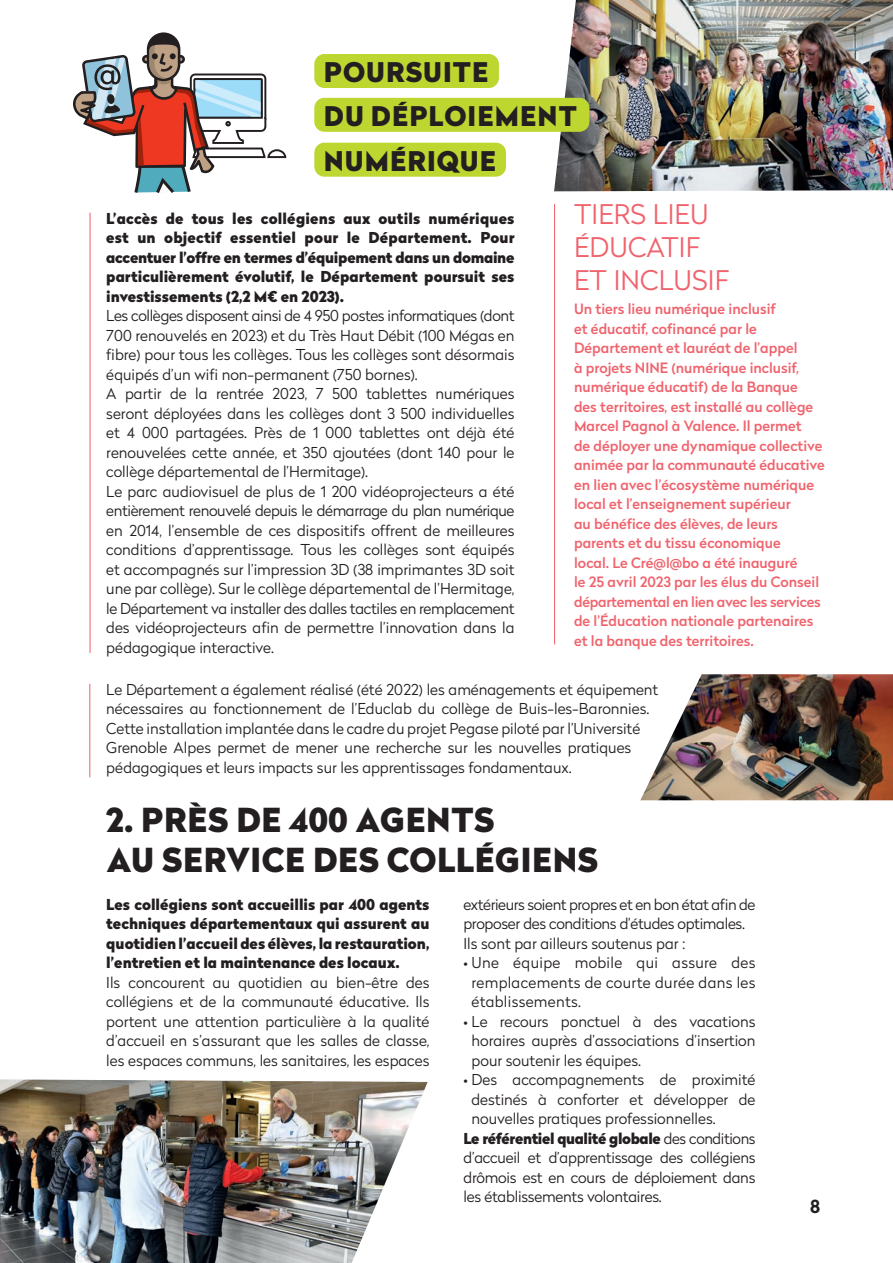
<style>
.page{position:relative;width:893px;height:1263px;background:#fff}
.page>*{position:absolute;margin:0;border:0;box-sizing:border-box;transform-origin:0 0}
.t1{font:900 33px/40.7px "Radikal";letter-spacing:.02em;color:#231f20}
.t2{font:900 27px/44.4px "Radikal";letter-spacing:.04em;color:#231f20}
.t3{font:300 27px/33px "Radikal";letter-spacing:.005em;color:#f0636d}
.t4{font:700 18px "Radikal";color:#231f20}
.t5{font:300 15px/19.5px "Radikal";color:#231f20;text-align:justify}
.t6{font:900 15px/19.5px "Radikal";color:#231f20;text-align:justify}
.t7{font:300 15px/19.5px "Radikal";letter-spacing:-.02em;color:#231f20}
.t8{font:900 15px "Radikal";letter-spacing:-.025em;color:#231f20}
.t9{font:500 14.25px/19.5px "Radikal";color:#f0636d}
.s1{font-weight:300}
</style>
<div class="page">
<svg style="left:73px;top:32px;width:214px;height:161px"></svg>
<hr style="left:554px;top:204px;width:1px;height:440px;background:#f0636d">
<hr style="left:90px;top:213px;width:1px;height:440px;background:#f0636d">
<img style="left:0;top:1079px;width:428px;height:184px">
<img style="left:640px;top:674px;width:253px;height:126px">
<hr style="left:89px;top:684px;width:1px;height:93px;background:#f0636d">
<img style="left:554px;top:0;width:339px;height:191px">
<div style="left:314px;top:54px;width:185px;height:34px;background:#bed630;border-radius:10px"></div>
<div style="left:314px;top:98px;width:275px;height:34px;background:#bed630;border-radius:10px"></div>
<div style="left:314px;top:143px;width:192px;height:34px;background:#bed630;border-radius:10px"></div>
<h2 class="t2" style="left:324px;top:50px;width:254px">POURSUITE<br>DU DÉPLOIEMENT<br>NUMÉRIQUE</h2>
<p class="t6" style="left:106px;top:208px;width:410px">L’accès de tous les collégiens aux outils numériques est un objectif essentiel pour le Département. Pour accentuer l’offre en termes d’équipement dans un domaine particulièrement évolutif, le Département poursuit ses investissements (2,2 M€ en 2023).</p>
<p class="t5" style="left:106px;top:306px;width:410px;text-align:left">Les collèges disposent ainsi de 4 950 postes informatiques (dont 700 renouvelés en 2023) et du Très Haut Débit (100 Mégas en fibre) pour tous les collèges. Tous les collèges sont désormais équipés d’un wifi non-permanent (750 bornes).<br>A partir de la rentrée 2023, 7 500 tablettes numériques seront déployées dans les collèges dont 3 500 individuelles et 4 000 partagées. Près de 1 000 tablettes ont déjà été renouvelées cette année, et 350 ajoutées (dont 140 pour le collège départemental de l’Hermitage).<br>Le parc audiovisuel de plus de 1 200 vidéoprojecteurs a été entièrement renouvelé depuis le démarrage du plan numérique en 2014, l’ensemble de ces dispositifs offrent de meilleures conditions d’apprentissage. Tous les collèges sont équipés et accompagnés sur l’impression 3D (38 imprimantes 3D soit une par collège). Sur le collège départemental de l’Hermitage, le Département va installer des dalles tactiles en remplacement des vidéoprojecteurs afin de permettre l’innovation dans la pédagogique interactive.</p>
<h2 class="t3" style="left:574px;top:197px;width:157px">TIERS LIEU<br>ÉDUCATIF<br>ET INCLUSIF</h2>
<p class="t9" style="left:574px;top:299px;width:252px">Un tiers lieu numérique inclusif<br>et éducatif, cofinancé par le Département et lauréat de l’appel<br>à projets NINE (numérique inclusif, numérique éducatif) de la Banque<br>des territoires, est installé au collège Marcel Pagnol à Valence. Il permet<br>de déployer une dynamique collective animée par la communauté éducative en lien avec l’écosystème numérique local et l’enseignement supérieur<br>au bénéfice des élèves, de leurs parents et du tissu économique<br>local. Le Cré@l@bo a été inauguré<br>le 25 avril 2023 par les élus du Conseil départemental en lien avec les services de l’Éducation nationale partenaires et la banque des territoires.</p>
<p class="t5" style="left:106px;top:679px;width:554px;text-align:left">Le Département a également réalisé (été 2022) les aménagements et équipement nécessaires au fonctionnement de l’Educlab du collège de Buis-les-Baronnies.<br>Cette installation implantée dans le cadre du projet Pegase piloté par l’Université Grenoble Alpes permet de mener une recherche sur les nouvelles pratiques pédagogiques et leurs impacts sur les apprentissages fondamentaux.</p>
<h1 class="t1" style="left:106px;top:799px;width:493px">2. PRÈS DE 400 AGENTS<br>AU SERVICE DES COLLÉGIENS</h1>
<p class="t6" style="left:106px;top:894px;width:325px">Les collégiens sont accueillis par 400 agents techniques départementaux qui assurent au quotidien l’accueil des élèves, la restauration, l’entretien et la maintenance des locaux.</p>
<p class="t5" style="left:106px;top:972px;width:325px">Ils concourent au quotidien au bien-être des collégiens et de la communauté éducative. Ils portent une attention particulière à la qualité d’accueil en s’assurant que les salles de classe, les espaces communs, les sanitaires, les espaces</p>
<p class="t7" style="left:463px;top:894px;width:293px">extérieurs soient propres et en bon état afin de proposer des conditions d’études optimales.<br>Ils sont par ailleurs soutenus par :</p>
<p class="t5" style="left:472px;top:953px;width:285px;text-indent:-8px">• Une équipe mobile qui assure des remplacements de courte durée dans les établissements.</p>
<p class="t5" style="left:472px;top:1011px;width:285px;text-indent:-8px">• Le recours ponctuel à des vacations horaires auprès d’associations d’insertion pour soutenir les équipes.</p>
<p class="t5" style="left:463px;top:1070px;width:293px">• Des accompagnements de proximité</p>
<p class="t5" style="left:472px;top:1089px;width:285px">destinés à conforter et développer de</p>
<p class="t5" style="left:472px;top:1109px;width:246px">nouvelles pratiques professionnelles.</p>
<p class="t8" style="left:463px;top:1127px;width:293px">Le référentiel qualité globale <span class="s1">des conditions</span></p>
<p class="t5" style="left:463px;top:1148px;width:293px">d’accueil et d’apprentissage des collégiens</p>
<p class="t5" style="left:463px;top:1167px;width:293px">drômois est en cours de déploiement dans</p>
<p class="t5" style="left:463px;top:1187px;width:200px">les établissements volontaires.</p>
<p class="t4" style="left:810px;top:1193px;width:12px">8</p>
</div>
